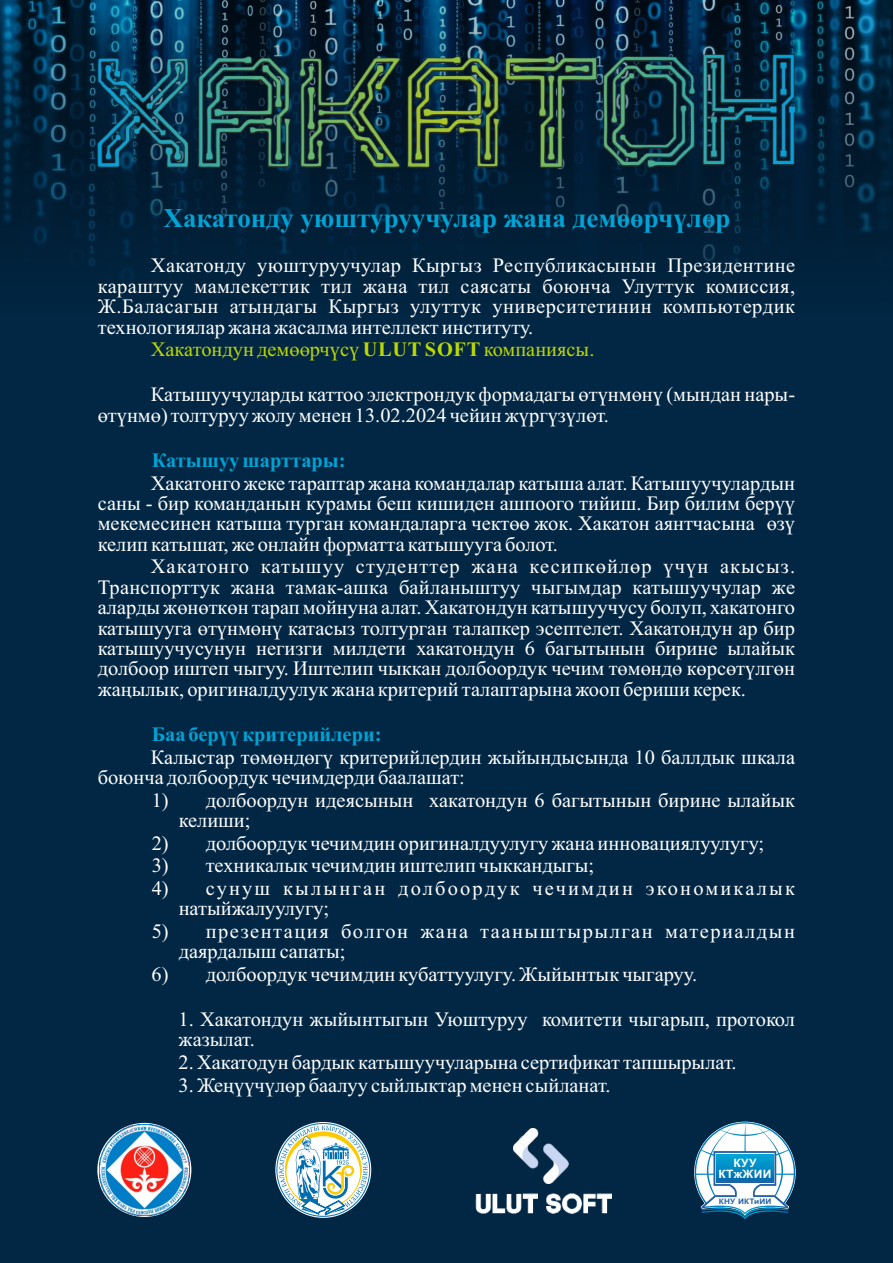
<style>
.page{position:relative;width:893px;height:1263px;background:#022744}
.page>*{position:absolute;margin:0;border:0;box-sizing:border-box;transform-origin:0 0}
.t1{font:700 27px "Times New Roman";color:#00a3d4}
.t2{font:20.4px/20.4px "Times New Roman";color:#fff}
.t3{font:20.4px/20.4px "Times New Roman";letter-spacing:.075em;color:#fff}
.t4{font:20.4px/20.4px "Times New Roman";letter-spacing:.105em;color:#fff}
.t5{font:20.4px "Times New Roman";color:#bcd800}
.t6{font:700 20.4px "Times New Roman";color:#00a3d4}
.t7{font:700 11.55px/11.6px "Arial";letter-spacing:.025em;color:#fff;text-align:center;scale:1.04 1}
.t8{font:700 7.65px "Arial";letter-spacing:.035em;color:#2260a8;scale:1.09 1}
.s1{font-weight:700}
</style>
<div class="page">
<img style="left:0;top:0;width:893px;height:266px">
<svg style="left:694px;top:1121px;width:102px;height:98px"></svg>
<img style="left:475px;top:1183px;width:137px;height:31px">
<img style="left:513px;top:1128px;width:56px;height:55px">
<svg style="left:276px;top:1123px;width:94px;height:94px"></svg>
<svg style="left:279px;top:1126px;width:88px;height:89px;background:#a8bfc0"></svg>
<img style="left:99px;top:1125px;width:90px;height:90px">
<h1 class="t1" style="left:164px;top:209px;width:568px">Хакатонду уюштуруучулар жана демөөрчүлөр</h1>
<p class="t2" style="left:98px;top:257px;width:699px;text-align:justify;text-indent:53px">Хакатонду уюштуруучулар Кыргыз Республикасынын Президентине караштуу мамлекеттик тил жана тил саясаты боюнча Улуттук комиссия, Ж.Баласагын атындагы Кыргыз улуттук университетинин компьютердик технологиялар жана жасалма интеллект институту.</p>
<p class="t5" style="left:151px;top:342px;width:445px">Хакатондун демөөрчүсү <span class="s1">ULUT SOFT</span> компаниясы.</p>
<p class="t2" style="left:98px;top:386px;width:699px;text-indent:53px">Катышуучуларды каттоо электрондук формадагы өтүнмөнү (мындан нары&shy;өтүнмө) толтуруу жолу менен 13.02.2024 чейин жүргүзүлөт.</p>
<p class="t6" style="left:152px;top:453px;width:195px">Катышуу шарттары:</p>
<p class="t2" style="left:98px;top:474px;width:699px;text-align:justify;text-indent:53px">Хакатонго жеке тараптар жана командалар катыша алат. Катышуучулардын саны - бир команданын курамы беш кишиден ашпоого тийиш. Бир билим берүү мекемесинен катыша турган командаларга чектөө жок. Хакатон аянтчасына өзү келип катышат, же онлайн форматта катышууга болот.</p>
<p class="t2" style="left:98px;top:558px;width:699px;text-align:justify;text-indent:53px">Хакатонго катышуу студенттер жана кесипкөйлөр үчүн акысыз.<br>Транспорттук жана тамак-ашка байланыштуу чыгымдар катышуучулар же аларды жөнөткөн тарап мойнуна алат. Хакатондун катышуучусу болуп, хакатонго катышууга өтүнмөнү катасыз толтурган талапкер эсептелет. Хакатондун ар бир катышуучусунун негизги милдети хакатондун 6 багытынын бирине ылайык долбоор иштеп чыгуу. Иштелип чыккан долбоордук чечим төмөндө көрсөтүлгөн жаңылык, оригиналдуулук жана критерий талаптарына жооп бериши керек.</p>
<p class="t6" style="left:152px;top:727px;width:231px">Баа берүү критерийлери:</p>
<p class="t2" style="left:98px;top:748px;width:699px;text-indent:53px">Калыстар төмөндөгү критерийлердин жыйындысында 10 баллдык шкала боюнча долбоордук чечимдерди баалашат:</p>
<p class="t2" style="left:179px;top:791px;width:618px;text-indent:-27px">1) долбоордун идеясынын хакатондун 6 багытынын бирине ылайык келиши;</p>
<p class="t2" style="left:152px;top:834px;width:614px">2) долбоордук чечимдин оригиналдуулугу жана инновациялуулугу;</p>
<p class="t2" style="left:152px;top:857px;width:444px">3) техникалык чечимдин иштелип чыккандыгы;</p>
<p class="t4" style="left:179px;top:880px;width:618px;text-indent:-27px">4) сунуш кылынган долбоордук чечимдин экономикалык натыйжалуулугу;</p>
<p class="t3" style="left:179px;top:923px;width:618px;text-indent:-27px">5) презентация болгон жана тааныштырылган материалдын даярдалыш сапаты;</p>
<p class="t2" style="left:152px;top:966px;width:547px">6) долбоордук чечимдин кубаттуулугу. Жыйынтык чыгаруу.</p>
<p class="t2" style="left:179px;top:1011px;width:618px">1. Хакатондун жыйынтыгын Уюштуруу комитети чыгарып, протокол жазылат.</p>
<p class="t2" style="left:179px;top:1054px;width:559px">2. Хакатодун бардык катышуучуларына сертификат тапшырылат.</p>
<p class="t2" style="left:179px;top:1076px;width:433px">3. Жеңүүчүлөр баалуу сыйлыктар менен сыйланат.</p>
<p class="t7" style="left:719px;top:1158px;width:53px">КУУ<br>КТжЖИИ</p>
<p class="t8" style="left:719px;top:1198px;width:50px">КНУ ИКТиИИ</p>
</div>
